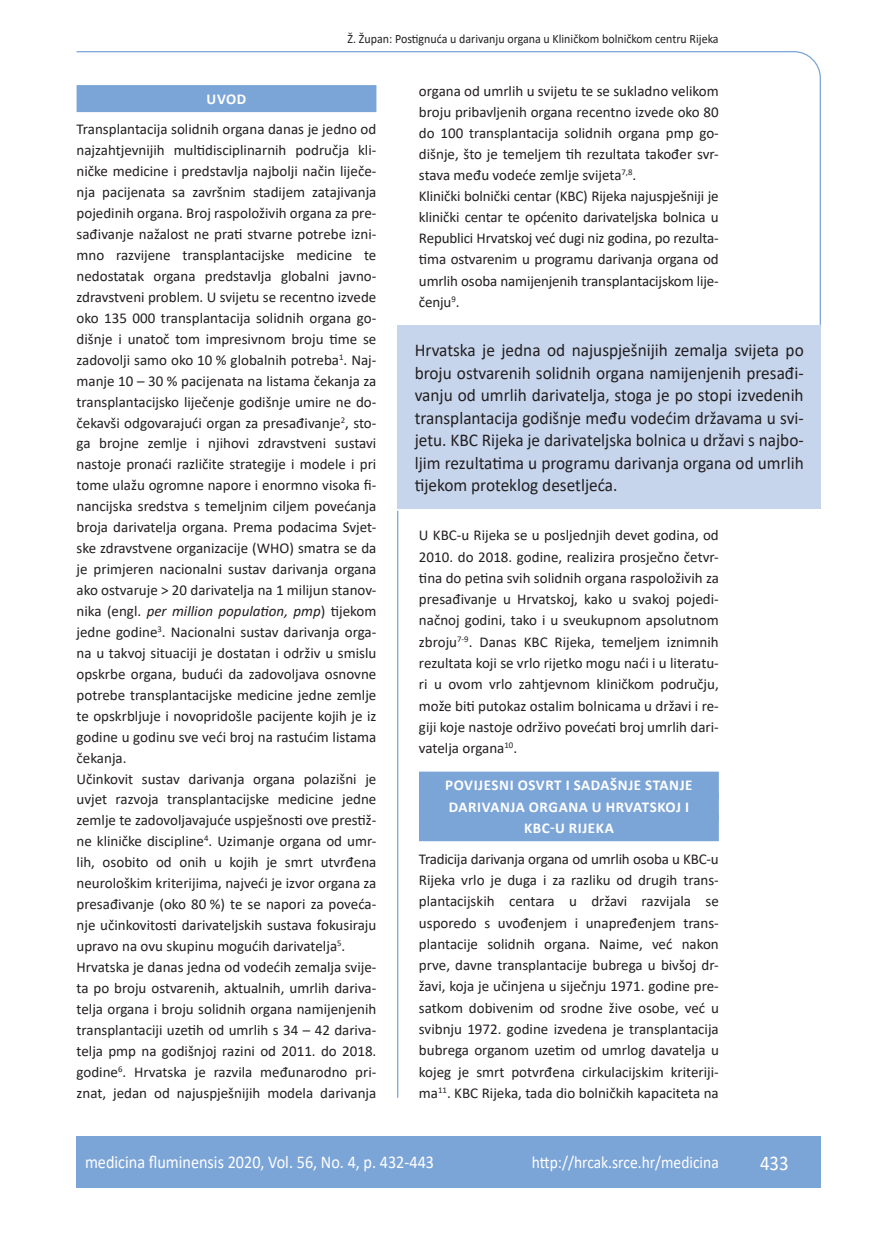
<style>
.page{position:relative;width:872px;height:1234px;background:#fff}
.page>*{position:absolute;margin:0;border:0;box-sizing:border-box;transform-origin:0 0}
.t1{font:21px "Calibri";color:#fff;scale:.9 1}
.anterfile{font:18px/22.5px "Calibri";color:#231f20;text-align:justify;scale:.96 1}
.t2{font:18px "Calibri";color:#fff;scale:.9 1}
.t3{font:17.25px "Calibri";color:#fff;scale:.9 1}
.osnovni_tekst{font:15px/21px "Calibri";color:#231f20;text-align:justify}
.naslov_ruler{font:700 15px "Calibri";letter-spacing:.04em;color:#fff}
.glava{font:12.75px "Calibri";color:#231f20;scale:.94 1}
.s1{font-style:italic}
</style>
<div class="page">
<svg style="left:76px;top:51px;width:745px;height:275px"></svg>
<hr style="left:397px;top:510px;width:1px;height:587px;background:#7ca5d7">
<div style="left:77px;top:1135px;width:744px;height:51px;background:#7ca5d7"></div>
<div style="left:77px;top:85px;width:299px;height:27px;background:#7ca5d7"></div>
<div style="left:398px;top:325px;width:423px;height:184px;background:#c6d5ec"></div>
<div style="left:419px;top:771px;width:300px;height:27px;background:#7ca5d7"></div>
<div style="left:419px;top:792px;width:300px;height:27px;background:#7ca5d7"></div>
<div style="left:419px;top:814px;width:300px;height:27px;background:#7ca5d7"></div>
<p class="glava" style="left:347px;top:29px;width:396px">Ž. Župan: Postignuća u darivanju organa u Kliničkom bolničkom centru Rijeka</p>
<p class="naslov_ruler" style="left:207px;top:88px;width:41px">UVOD</p>
<p class="osnovni_tekst" style="left:77px;top:118px;width:301px">Transplantacija solidnih organa danas je jedno od najzahtjevnijih multidisciplinarnih područja kli&shy;ničke medicine i predstavlja najbolji način liječe&shy;nja pacijenata sa završnim stadijem zatajivanja pojedinih organa. Broj raspoloživih organa za pre&shy;sađivanje nažalost ne prati stvarne potrebe izni&shy;mno razvijene transplantacijske medicine te nedostatak organa predstavlja globalni javno&shy;zdravstveni problem. U svijetu se recentno izvede oko 135 000 transplantacija solidnih organa go&shy;dišnje i unatoč tom impresivnom broju time se zadovolji samo oko 10 % globalnih potreba<sup>1</sup>. Naj&shy;manje 10 – 30 % pacijenata na listama čekanja za transplantacijsko liječenje godišnje umire ne do&shy;čekavši odgovarajući organ za presađivanje<sup>2</sup>, sto&shy;ga brojne zemlje i njihovi zdravstveni sustavi nastoje pronaći različite strategije i modele i pri tome ulažu ogromne napore i enormno visoka fi&shy;nancijska sredstva s temeljnim ciljem povećanja broja darivatelja organa. Prema podacima Svjet&shy;ske zdravstvene organizacije (WHO) smatra se da je primjeren nacionalni sustav darivanja organa ako ostvaruje &gt; 20 darivatelja na 1 milijun stanov&shy;nika (engl. <span class="s1">per million population, pmp</span>) tijekom jedne godine<sup>3</sup>. Nacionalni sustav darivanja orga&shy;na u takvoj situaciji je dostatan i održiv u smislu opskrbe organa, budući da zadovoljava osnovne potrebe transplantacijske medicine jedne zemlje te opskrbljuje i novopridošle pacijente kojih je iz godine u godinu sve veći broj na rastućim listama čekanja.</p>
<p class="osnovni_tekst" style="left:77px;top:767px;width:301px">Učinkovit sustav darivanja organa polazišni je uvjet razvoja transplantacijske medicine jedne zemlje te zadovoljavajuće uspješnosti ove prestiž&shy;ne kliničke discipline<sup>4</sup>. Uzimanje organa od umr&shy;lih, osobito od onih u kojih je smrt utvrđena neurološkim kriterijima, najveći je izvor organa za presađivanje (oko 80 %) te se napori za poveća&shy;nje učinkovitosti darivateljskih sustava fokusiraju upravo na ovu skupinu mogućih darivatelja<sup>5</sup>.</p>
<p class="osnovni_tekst" style="left:77px;top:955px;width:301px">Hrvatska je danas jedna od vodećih zemalja svije&shy;ta po broju ostvarenih, aktualnih, umrlih dariva&shy;telja organa i broju solidnih organa namijenjenih transplantaciji uzetih od umrlih s 34 – 42 dariva&shy;telja pmp na godišnjoj razini od 2011. do 2018. godine<sup>6</sup>. Hrvatska je razvila međunarodno pri&shy;znat, jedan od najuspješnijih modela darivanja</p>
<p class="osnovni_tekst" style="left:419px;top:80px;width:301px">organa od umrlih u svijetu te se sukladno velikom broju pribavljenih organa recentno izvede oko 80 do 100 transplantacija solidnih organa pmp go&shy;dišnje, što je temeljem tih rezultata također svr&shy;stava među vodeće zemlje svijeta<sup>7,8</sup>.</p>
<p class="osnovni_tekst" style="left:419px;top:185px;width:301px">Klinički bolnički centar (KBC) Rijeka najuspješniji je klinički centar te općenito darivateljska bolnica u Republici Hrvatskoj već dugi niz godina, po rezulta&shy;tima ostvarenim u programu darivanja organa od umrlih osoba namijenjenih transplantacijskom lije&shy;čenju<sup>9</sup>.</p>
<p class="anterfile" style="left:415px;top:338px;width:407px">Hrvatska je jedna od najuspješnijih zemalja svijeta po broju ostvarenih solidnih organa namijenjenih presađi&shy;vanju od umrlih darivatelja, stoga je po stopi izvedenih transplantacija godišnje među vodećim državama u svi&shy;jetu. KBC Rijeka je darivateljska bolnica u državi s najbo&shy;ljim rezultatima u programu darivanja organa od umrlih tijekom proteklog desetljeća.</p>
<p class="osnovni_tekst" style="left:419px;top:524px;width:301px">U KBC-u Rijeka se u posljednjih devet godina, od 2010. do 2018. godine, realizira prosječno četvr&shy;tina do petina svih solidnih organa raspoloživih za presađivanje u Hrvatskoj, kako u svakoj pojedi&shy;načnoj godini, tako i u sveukupnom apsolutnom zbroju<sup>7-9</sup>. Danas KBC Rijeka, temeljem iznimnih rezultata koji se vrlo rijetko mogu naći i u literatu&shy;ri u ovom vrlo zahtjevnom kliničkom području, može biti putokaz ostalim bolnicama u državi i re&shy;giji koje nastoje održivo povećati broj umrlih dari&shy;vatelja organa<sup>10</sup>.</p>
<p class="naslov_ruler" style="left:445px;top:774px;width:249px">POVIJESNI OSVRT I SADAŠNJE STANJE</p>
<p class="naslov_ruler" style="left:449px;top:795px;width:242px">DARIVANJA ORGANA U HRVATSKOJ I</p>
<p class="naslov_ruler" style="left:524px;top:817px;width:91px">KBC-U RIJEKA</p>
<p class="osnovni_tekst" style="left:419px;top:847px;width:301px">Tradicija darivanja organa od umrlih osoba u KBC-u Rijeka vrlo je duga i za razliku od drugih trans&shy;plantacijskih centara u državi razvijala se usporedo s uvođenjem i unapređenjem trans&shy;plantacije solidnih organa. Naime, već nakon prve, davne transplantacije bubrega u bivšoj dr&shy;žavi, koja je učinjena u siječnju 1971. godine pre&shy;satkom dobivenim od srodne žive osobe, već u svibnju 1972. godine izvedena je transplantacija bubrega organom uzetim od umrlog davatelja u kojeg je smrt potvrđena cirkulacijskim kriteriji&shy;ma<sup>11</sup>. KBC Rijeka, tada dio bolničkih kapaciteta na</p>
<p class="t2" style="left:85px;top:1149px;width:389px">medicina fluminensis 2020, Vol. 56, No. 4, p. 432-443</p>
<p class="t3" style="left:532px;top:1150px;width:209px">http://hrcak.srce.hr/medicina</p>
<p class="t1" style="left:760px;top:1147px;width:33px">433</p>
</div>
